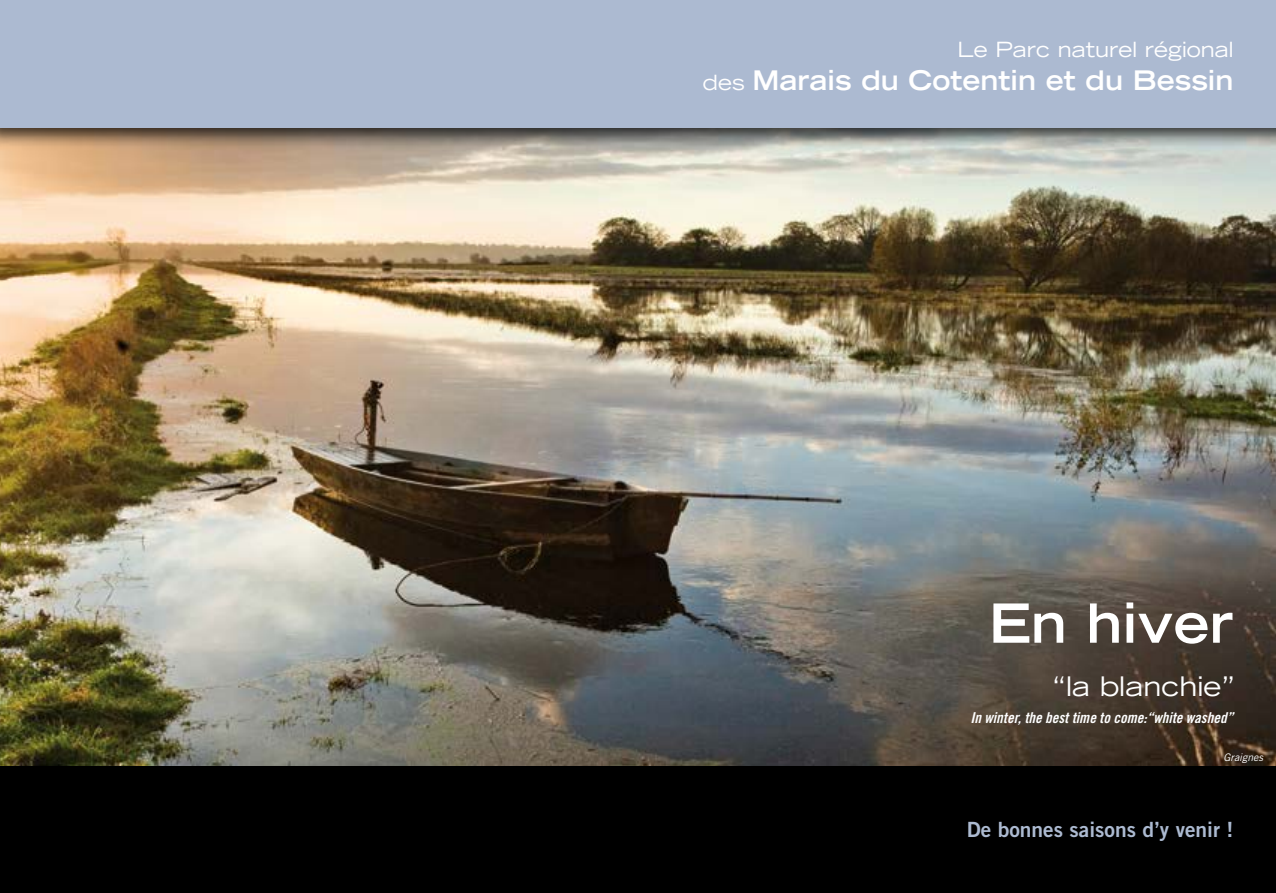
<style>
.page{position:relative;width:1276px;height:893px;background:#fff}
.page>*{position:absolute;margin:0;border:0;box-sizing:border-box;transform-origin:0 0}
.t1{font:700 expanded 54px "Trade Gothic LT Std";color:#fff}
.t2{font:700 expanded 27px "Trade Gothic LT Std";color:#fff}
.t3{font:expanded 27px "Trade Gothic LT Std";color:#fff}
.t4{font:21px "Trade Gothic LT Std Bd 2";color:#acbad1}
.t5{font:expanded 21px "Trade Gothic LT Std";color:#fff}
.t6{font:15px "Trade Gothic LT Std Bd Cn 20 Obl";color:#fff}
.t7{font:italic 10.5px "Trade Gothic LT Std";color:#fff}
.s1{font-weight:400;font-size:21px}
</style>
<div class="page">
<div style="left:0;top:765px;width:1276px;height:128px;background:#000"></div>
<img style="left:0;top:150px;width:1276px;height:615px">
<div style="left:0;top:0;width:1276px;height:150px;background:#000;opacity:.75"></div>
<div style="left:0;top:0;width:1276px;height:128px;background:#acbad1"></div>
<h3 class="t5" style="left:957px;top:36px;width:277px">Le Parc naturel régional</h3>
<h2 class="t2" style="left:703px;top:62px;width:532px"><span class="s1">des</span> Marais du Cotentin et du Bessin</h2>
<h1 class="t1" style="left:989px;top:588px;width:246px">En hiver</h1>
<h2 class="t3" style="left:1052px;top:669px;width:184px">“la blanchie”</h2>
<p class="t6" style="left:970px;top:708px;width:264px">In winter, the best time to come:“white washed”</p>
<p class="t7" style="left:1223px;top:751px;width:41px">Graignes</p>
<h3 class="t4" style="left:967px;top:816px;width:268px">De bonnes saisons d’y venir !</h3>
</div>
